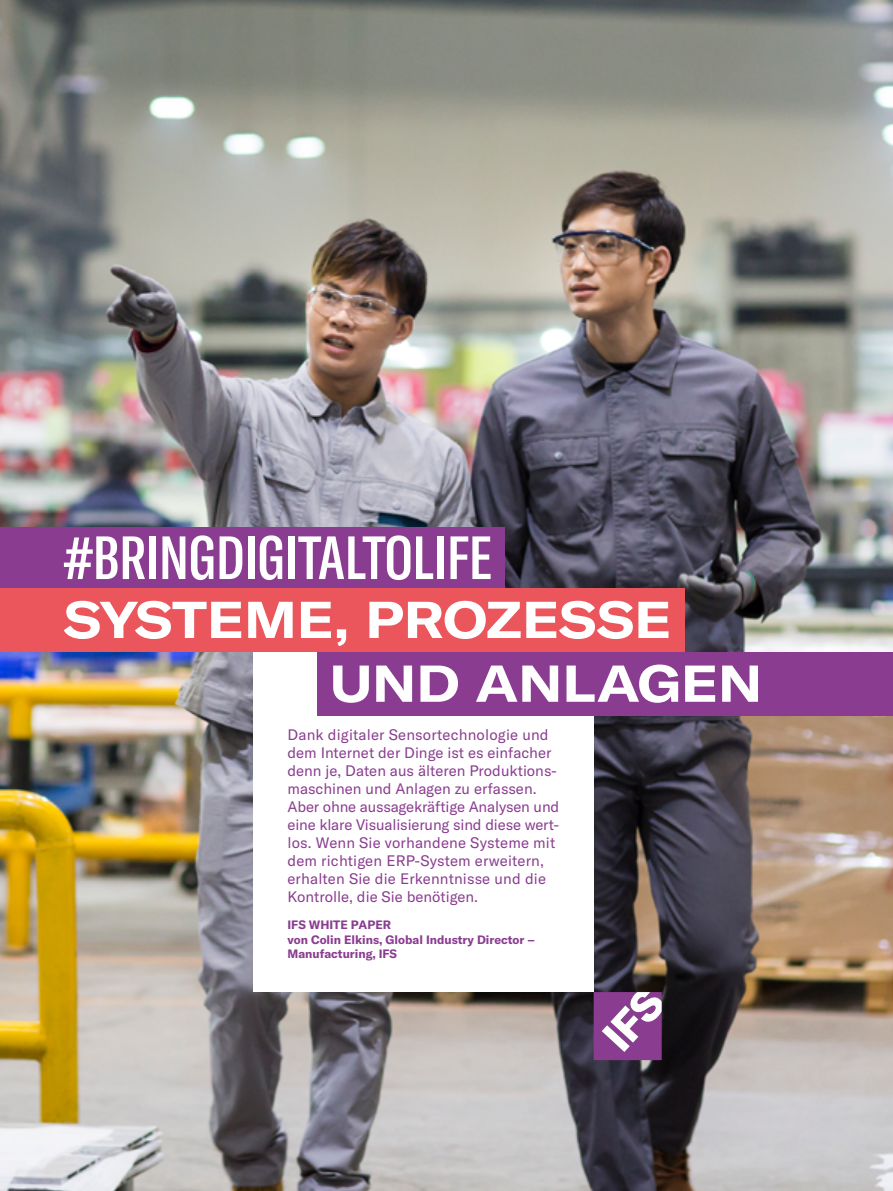
<style>
.page{position:relative;width:893px;height:1191px;background:#fff}
.page>*{position:absolute;margin:0;border:0;box-sizing:border-box;transform-origin:0 0}
.t1{font:500 extra-condensed 60px "GT America";color:#fff}
.t2{font:700 expanded 51px "GT America";color:#fff}
.t3{font:15px/18px "GT America";color:#8a3d90}
.t4{font:700 12px/14.4px "GT America";color:#8a3d90}
</style>
<div class="page">
<img style="left:0;top:0;width:893px;height:1191px">
<div style="left:253px;top:618px;width:341px;height:374px;background:#fff"></div>
<svg style="left:594px;top:992px;width:68px;height:68px"></svg>
<div style="left:317px;top:652px;width:576px;height:63px;background:#8a3d90"></div>
<div style="left:0;top:588px;width:684px;height:64px;background:#eb565c"></div>
<div style="left:0;top:527px;width:504px;height:61px;background:#8a3d90"></div>
<h1 class="t1" style="left:64px;top:522px;width:429px">#BRINGDIGITALTOLIFE</h1>
<h2 class="t2" style="left:64px;top:588px;width:609px">SYSTEME, PROZESSE</h2>
<h2 class="t2" style="left:330px;top:652px;width:434px">UND ANLAGEN</h2>
<p class="t3" style="left:287px;top:725px;width:273px">Dank digitaler Sensortechnologie und dem Internet der Dinge ist es einfacher denn je, Daten aus älteren Produktions&shy;maschinen und Anlagen zu erfassen.<br>Aber ohne aussagekräftige Analysen und eine klare Visualisierung sind diese wert&shy;los. Wenn Sie vorhandene Systeme mit dem richtigen ERP-System erweitern, erhalten Sie die Erkenntnisse und die Kontrolle, die Sie benötigen.</p>
<p class="t4" style="left:287px;top:917px;width:249px">IFS WHITE PAPER<br>von Colin Elkins, Global Industry Director –<br>Manufacturing, IFS</p>
</div>
